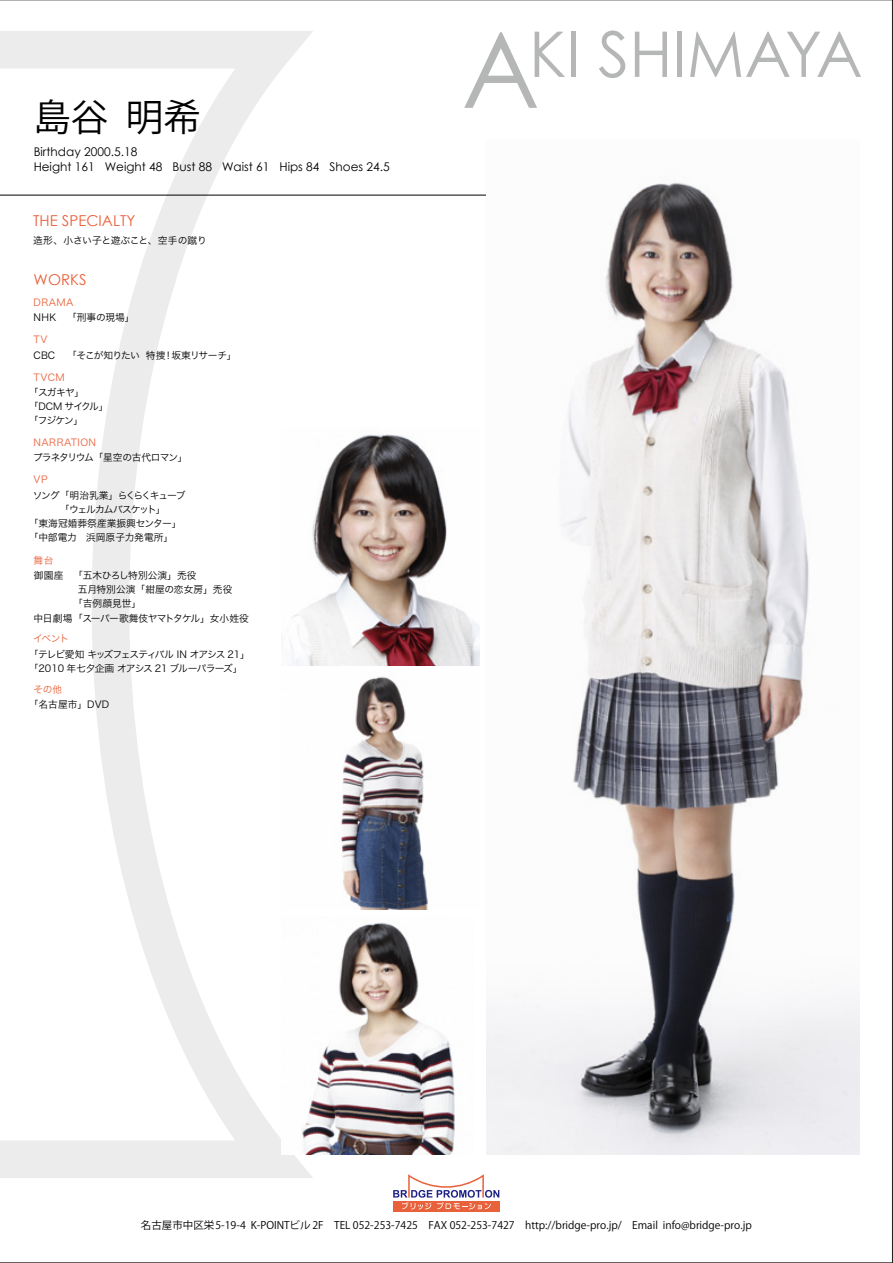
<style>
.page{position:relative;width:893px;height:1263px;background:#fff}
.page>*{position:absolute;margin:0;border:0;box-sizing:border-box;transform-origin:0 0}
.t1{font:63px "Century Gothic";color:#b5b6b6}
.t2{font:37.5px "Koz Go Pro";color:#000}
.t3{font:15px "Century Gothic";color:#e9613b}
.t4{font:12px/15px "Century Gothic";color:#000}
.t5{font:10.5px "Koz Go Pro";color:#000}
.t6{font:9.75px "Hira Kaku Pro W3";color:#000}
.t7{font:9.75px/14.2px "Hira Kaku Pro W3";letter-spacing:-.085em;color:#000}
.t8{font:9.75px "Hira Kaku Pro W3";letter-spacing:-.035em;color:#000}
.t9{font:9.75px "Hira Kaku Pro W3";letter-spacing:.04em;color:#e9613b}
.t10{font:9.75px "Hira Kaku Pro W3";letter-spacing:-.055em;color:#000}
.t11{font:9.75px/14.2px "Hira Kaku Pro W3";letter-spacing:-.095em;color:#000}
.t12{font:9.75px "Hira Kaku Pro W3";letter-spacing:-.015em;color:#000}
.t13{font:9.75px "Hira Kaku Pro W3";letter-spacing:-.12em;color:#000}
.t14{font:9.75px "Hira Kaku Pro W3";letter-spacing:-.09em;color:#000}
.t15{font:9.75px "Hira Kaku Pro W3";letter-spacing:-.01em;color:#000}
.t16{font:9.75px "Hira Kaku Pro W3";letter-spacing:-.1em;color:#000}
.s1{font-size:105.3px}
</style>
<div class="page">
<svg style="left:2px;top:31px;width:352px;height:1147px"></svg>
<svg style="left:393px;top:1209px;width:106px;height:2px"></svg>
<svg style="left:393px;top:1174px;width:106px;height:35px"></svg>
<hr style="left:0;top:195px;width:512px;height:1px;background:#000">
<img style="left:282px;top:427px;width:198px;height:238px">
<img style="left:486px;top:182px;width:374px;height:972px">
<img style="left:282px;top:672px;width:146px;height:238px">
<img style="left:282px;top:916px;width:173px;height:238px">
<h2 class="t2" style="left:33px;top:93px;width:169px">島谷 明希</h2>
<p class="t4" style="left:34px;top:144px;width:358px">Birthday 2000.5.18<br>Height 161 Weight 48 Bust 88 Waist 61 Hips 84 Shoes 24.5</p>
<h3 class="t3" style="left:33px;top:211px;width:104px">THE SPECIALTY</h3>
<p class="t12" style="left:33px;top:232px;width:175px">造形、小さい子と遊ぶこと、空手の蹴り</p>
<h3 class="t3" style="left:34px;top:271px;width:54px">WORKS</h3>
<p class="t9" style="left:34px;top:294px;width:41px">DRAMA</p>
<p class="t6" style="left:34px;top:309px;width:103px">NHK 「刑事の現場」</p>
<p class="t10" style="left:34px;top:346px;width:204px">CBC 「そこが知りたい 特捜！坂東リサーチ」</p>
<p class="t9" style="left:34px;top:331px;width:15px">TV</p>
<p class="t9" style="left:34px;top:368px;width:33px">TVCM</p>
<p class="t11" style="left:29px;top:384px;width:81px">「スガキヤ」「DCM サイクル」「フジケン」</p>
<p class="t9" style="left:34px;top:434px;width:64px">NARRATION</p>
<p class="t14" style="left:33px;top:449px;width:156px">プラネタリウム「星空の古代ロマン」</p>
<p class="t9" style="left:34px;top:471px;width:15px">VP</p>
<p class="t13" style="left:33px;top:486px;width:154px">ソング「明治乳業」らくらくキューブ</p>
<p class="t16" style="left:34px;top:501px;width:134px">　　 「ウェルカムバスケット」</p>
<p class="t6" style="left:29px;top:515px;width:154px">「東海冠婚葬祭産業振興センター」</p>
<p class="t15" style="left:29px;top:529px;width:146px">「中部電力　浜岡原子力発電所」</p>
<p class="t9" style="left:34px;top:551px;width:21px">舞台</p>
<p class="t6" style="left:73px;top:566px;width:125px">「五木ひろし特別公演」禿役</p>
<p class="t6" style="left:78px;top:581px;width:156px">五月特別公演「紺屋の恋女房」禿役</p>
<p class="t8" style="left:73px;top:595px;width:70px">「吉例顔見世」</p>
<p class="t8" style="left:33px;top:609px;width:217px">中日劇場「スーパー歌舞伎ヤマトタケル」女小姓役</p>
<p class="t8" style="left:34px;top:566px;width:32px">御園座</p>
<p class="t9" style="left:33px;top:630px;width:37px">イベント</p>
<p class="t7" style="left:29px;top:646px;width:223px">「テレビ愛知 キッズフェスティバル IN オアシス 21」「2010 年七夕企画 オアシス 21 ブルーパラーズ」</p>
<p class="t9" style="left:33px;top:680px;width:31px">その他</p>
<p class="t8" style="left:29px;top:696px;width:82px">「名古屋市」DVD</p>
<h1 class="t1" style="left:462px;top:16px;width:402px"><span class="s1">A</span>KI SHIMAYA</h1>
<p class="t5" style="left:141px;top:1218px;width:612px">名古屋市中区栄5-19-4 K-POINTビル 2F　TEL 052-253-7425　FAX 052-253-7427　http://bridge-pro.jp/　Email info@bridge-pro.jp</p>
</div>
